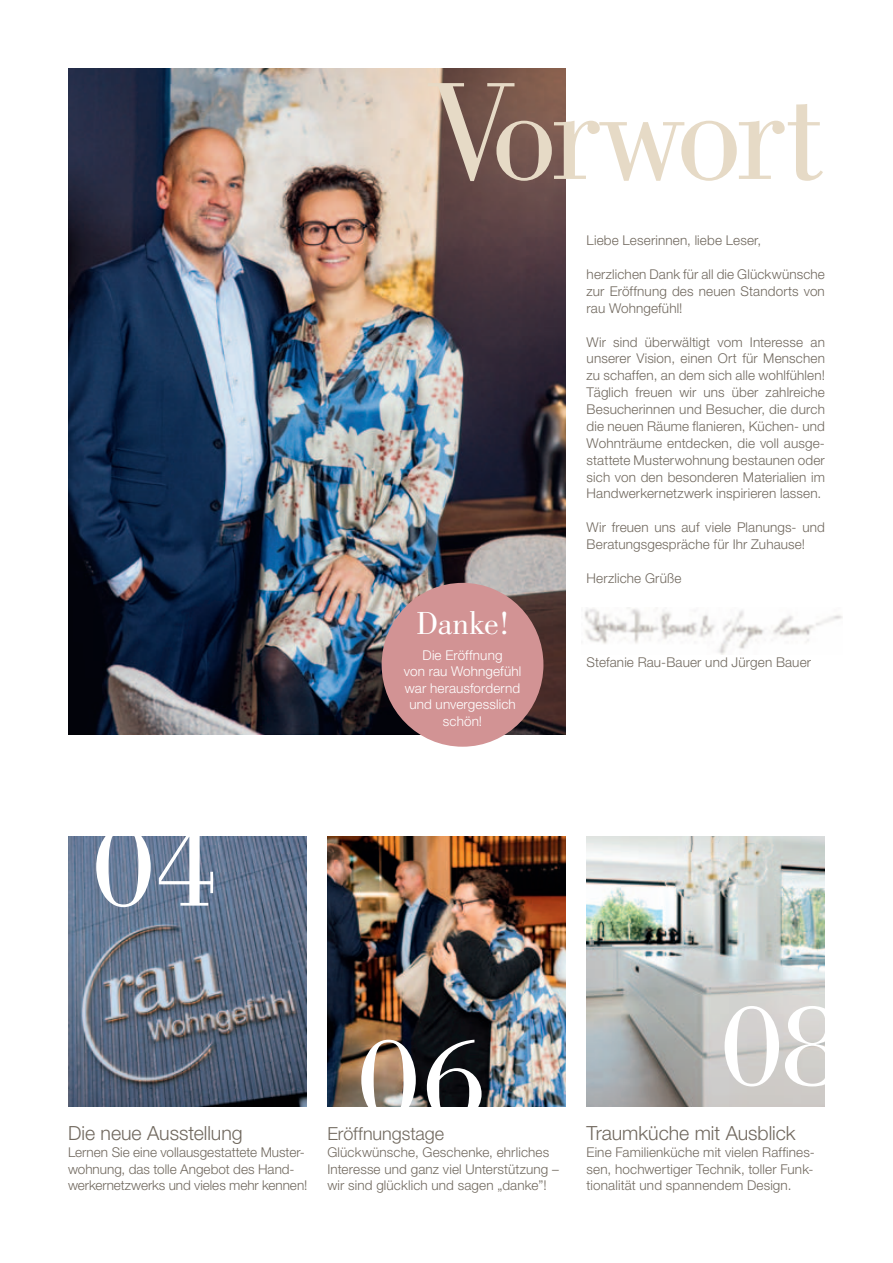
<style>
.page{position:relative;width:893px;height:1263px;background:#fff}
.page>*{position:absolute;margin:0;border:0;box-sizing:border-box;transform-origin:0 0}
.t1{font:143.4px "Bodoni";letter-spacing:-.035em;color:#e6dac6}
.t2{font:120px "Bodoni";color:#fff}
.t3{font:33px "Bodoni";letter-spacing:-.005em;color:#fff}
.t4{font:300 19.5px "Helvetica Neue";color:#71695f}
.t5{font:300 18px "Helvetica Neue";letter-spacing:-.005em;color:#71695f}
.t6{font:300 13.5px/16.8px "Helvetica Neue";letter-spacing:.01em;color:#71695f;text-align:justify}
.t7{font:300 13.5px/16.5px "Helvetica Neue";letter-spacing:.01em;color:#fff;text-align:center}
</style>
<div class="page">
<img style="left:587px;top:836px;width:238px;height:270px">
<img style="left:327px;top:836px;width:239px;height:270px">
<img style="left:68px;top:836px;width:238px;height:270px">
<img style="left:584px;top:608px;width:258px;height:46px">
<img style="left:68px;top:68px;width:498px;height:667px">
<div style="left:382px;top:583px;width:161px;height:164px;background:#d29394;border-radius:50%"></div>
<h1 class="t1" style="left:424px;top:52px;width:402px">Vorwort</h1>
<h3 class="t3" style="left:416px;top:605px;width:94px">Danke!</h3>
<p class="t7" style="left:404px;top:646px;width:119px">Die Eröffnung<br>von rau Wohngefühl war herausfordernd und unvergesslich schön!</p>
<p class="t6" style="left:587px;top:232px;width:176px">Liebe Leserinnen, liebe Leser,</p>
<p class="t6" style="left:587px;top:266px;width:240px">herzlichen Dank für all die Glückwünsche zur Eröffnung des neuen Standorts von rau Wohngefühl!</p>
<p class="t6" style="left:587px;top:333px;width:240px">Wir sind überwältigt vom Interesse an unserer Vision, einen Ort für Menschen zu schaffen, an dem sich alle wohlfühlen!<br>Täglich freuen wir uns über zahlreiche Besucherinnen und Besucher, die durch die neuen Räume flanieren, Küchen- und Wohnträume entdecken, die voll ausge&shy;stattete Musterwohnung bestaunen oder sich von den besonderen Materialien im Handwerkernetzwerk inspirieren lassen.</p>
<p class="t6" style="left:587px;top:519px;width:240px">Wir freuen uns auf viele Planungs- und<br>Beratungsgespräche für Ihr Zuhause!</p>
<p class="t6" style="left:587px;top:569px;width:96px">Herzliche Grüße</p>
<p class="t6" style="left:587px;top:654px;width:226px">Stefanie Rau-Bauer und Jürgen Bauer</p>
<h2 class="t2" style="left:93px;top:799px;width:125px">04</h2>
<h3 class="t4" style="left:68px;top:1121px;width:176px">Die neue Ausstellung</h3>
<p class="t6" style="left:68px;top:1143px;width:241px;text-align:left">Lernen Sie eine vollausgestattete Muster&shy;wohnung, das tolle Angebot des Hand&shy;werkernetzwerks und vieles mehr kennen!</p>
<h2 class="t2" style="left:359px;top:1012px;width:127px">06</h2>
<h3 class="t5" style="left:327px;top:1122px;width:118px">Eröffnungstage</h3>
<p class="t6" style="left:327px;top:1143px;width:233px;text-align:left">Glückwünsche, Geschenke, ehrliches<br>Interesse und ganz viel Unterstützung – wir sind glücklich und sagen „danke”!</p>
<h2 class="t2" style="left:722px;top:978px;width:122px">08</h2>
<h3 class="t4" style="left:587px;top:1121px;width:211px">Traumküche mit Ausblick</h3>
<p class="t6" style="left:587px;top:1143px;width:230px">Eine Familienküche mit vielen Raffines&shy;sen, hochwertiger Technik, toller Funk&shy;tionalität und spannendem Design.</p>
</div>
